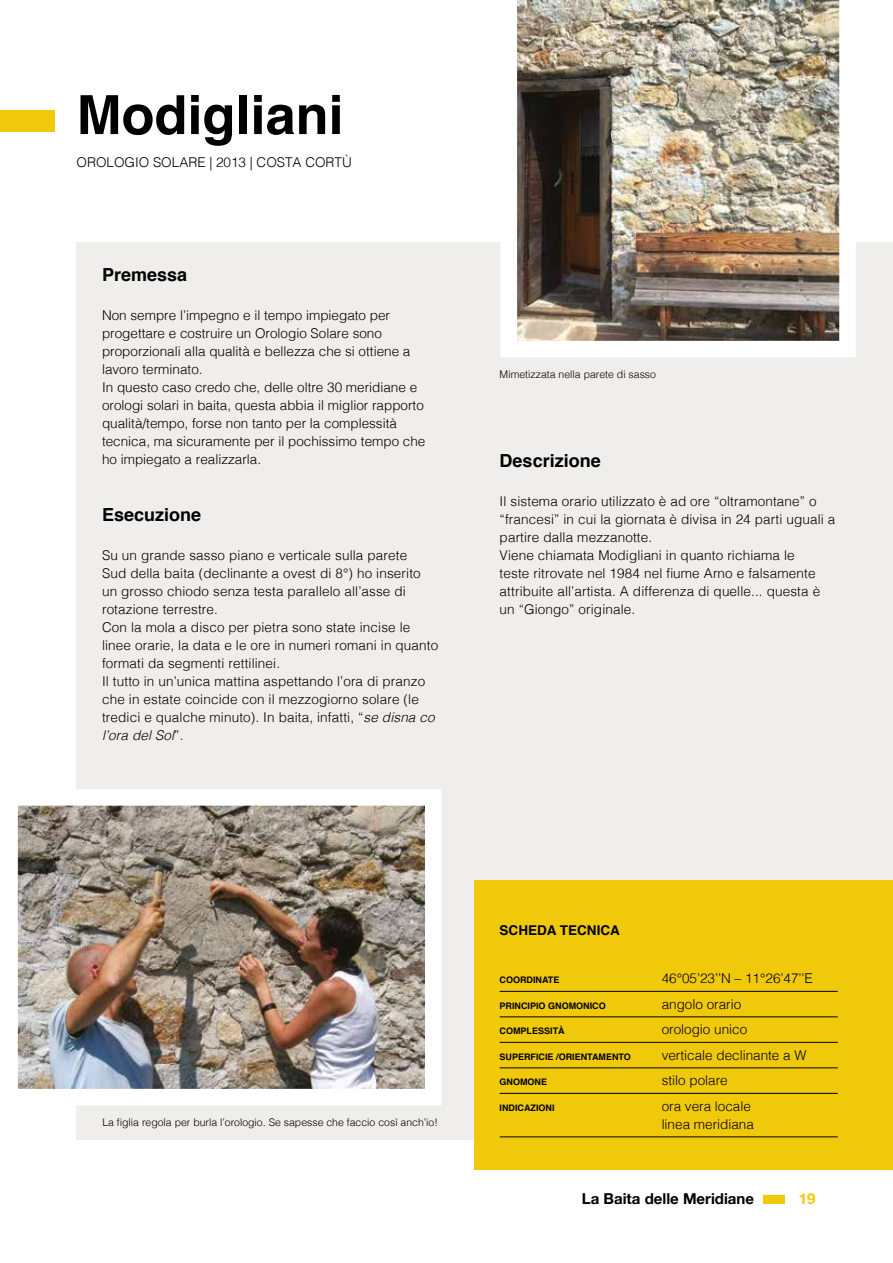
<style>
.page{position:relative;width:893px;height:1263px;background:#fff}
.page>*{position:absolute;margin:0;border:0;box-sizing:border-box;transform-origin:0 0}
.t1{font:700 54px "Helvetica";color:#000}
.t2{font:700 18px "Helvetica";color:#000}
.t3{font:700 15px "Helvetica Neue";color:#000}
.t4{font:700 15px "Helvetica Neue";color:#f1c90b}
.t5{font:300 13.5px/18px "Helvetica";letter-spacing:.01em;color:#000}
.t6{font:700 13.5px "Helvetica";color:#000}
.t7{font:300 10.5px "Helvetica";color:#000}
.t8{font:700 9px "Helvetica";color:#000}
.s1{font-style:italic}
</style>
<div class="page">
<div style="left:77px;top:242px;width:816px;height:898px;background:#efeeec"></div>
<div style="left:474px;top:880px;width:419px;height:289px;background:#f1c90b"></div>
<hr style="left:500px;top:991px;width:338px;height:1px;background:#000">
<hr style="left:500px;top:1016px;width:338px;height:1px;background:#000">
<hr style="left:500px;top:1042px;width:338px;height:1px;background:#000">
<hr style="left:500px;top:1067px;width:338px;height:1px;background:#000">
<hr style="left:500px;top:1093px;width:338px;height:1px;background:#000">
<hr style="left:500px;top:1136px;width:338px;height:1px;background:#000">
<img style="left:501px;top:0;width:355px;height:357px">
<img style="left:17px;top:781px;width:424px;height:332px">
<div style="left:0;top:111px;width:54px;height:21px;background:#f1c90b"></div>
<div style="left:763px;top:1195px;width:21px;height:8px;background:#f1c90b"></div>
<h1 class="t1" style="left:77px;top:71px;width:269px">Modigliani</h1>
<p class="t5" style="left:77px;top:152px;width:277px">OROLOGIO SOLARE | 2013 | COSTA CORTÙ</p>
<h2 class="t2" style="left:102px;top:261px;width:87px">Premessa</h2>
<p class="t5" style="left:102px;top:306px;width:325px">Non sempre l’impegno e il tempo impiegato per progettare e costruire un Orologio Solare sono proporzionali alla qualità e bellezza che si ottiene a lavoro terminato.<br>In questo caso credo che, delle oltre 30 meridiane e orologi solari in baita, questa abbia il miglior rapporto qualità/tempo, forse non tanto per la complessità tecnica, ma sicuramente per il pochissimo tempo che ho impiegato a realizzarla.</p>
<h2 class="t2" style="left:102px;top:501px;width:101px">Esecuzione</h2>
<p class="t5" style="left:102px;top:546px;width:338px">Su un grande sasso piano e verticale sulla parete<br>Sud della baita (declinante a ovest di 8°) ho inserito un grosso chiodo senza testa parallelo all’asse di rotazione terrestre.<br>Con la mola a disco per pietra sono state incise le linee orarie, la data e le ore in numeri romani in quanto formati da segmenti rettilinei.<br>Il tutto in un’unica mattina aspettando l’ora di pranzo che in estate coincide con il mezzogiorno solare (le tredici e qualche minuto). In baita, infatti, “<span class="s1">se disna co l’ora del Sol</span>”.</p>
<p class="t7" style="left:500px;top:365px;width:158px">Mimetizzata nella parete di sasso</p>
<h2 class="t2" style="left:500px;top:447px;width:103px">Descrizione</h2>
<p class="t5" style="left:500px;top:492px;width:337px">Il sistema orario utilizzato è ad ore “oltramontane” o “francesi” in cui la giornata è divisa in 24 parti uguali a partire dalla mezzanotte.<br>Viene chiamata Modigliani in quanto richiama le<br>teste ritrovate nel 1984 nel fiume Arno e falsamente attribuite all’artista. A differenza di quelle... questa è un “Giongo” originale.</p>
<p class="t7" style="left:102px;top:1113px;width:337px">La figlia regola per burla l’orologio. Se sapesse che faccio così anch’io!</p>
<p class="t6" style="left:500px;top:919px;width:122px">SCHEDA TECNICA</p>
<p class="t8" style="left:500px;top:972px;width:61px">COORDINATE</p>
<p class="t5" style="left:662px;top:968px;width:153px">46°05’23’’N – 11°26’47’’E</p>
<p class="t8" style="left:500px;top:998px;width:108px">PRINCIPIO GNOMONICO</p>
<p class="t5" style="left:662px;top:994px;width:81px">angolo orario</p>
<p class="t8" style="left:500px;top:1023px;width:67px">COMPLESSITÀ</p>
<p class="t5" style="left:662px;top:1019px;width:87px">orologio unico</p>
<p class="t8" style="left:500px;top:1049px;width:133px">SUPERFICIE /ORIENTAMENTO</p>
<p class="t5" style="left:662px;top:1045px;width:146px">verticale declinante a W</p>
<p class="t8" style="left:500px;top:1074px;width:49px">GNOMONE</p>
<p class="t5" style="left:662px;top:1070px;width:68px">stilo polare</p>
<p class="t8" style="left:500px;top:1100px;width:56px">INDICAZIONI</p>
<p class="t5" style="left:662px;top:1096px;width:94px">ora vera locale linea meridiana</p>
<p class="t3" style="left:582px;top:1187px;width:174px">La Baita delle Meridiane</p>
<p class="t4" style="left:799px;top:1187px;width:18px">19</p>
</div>
